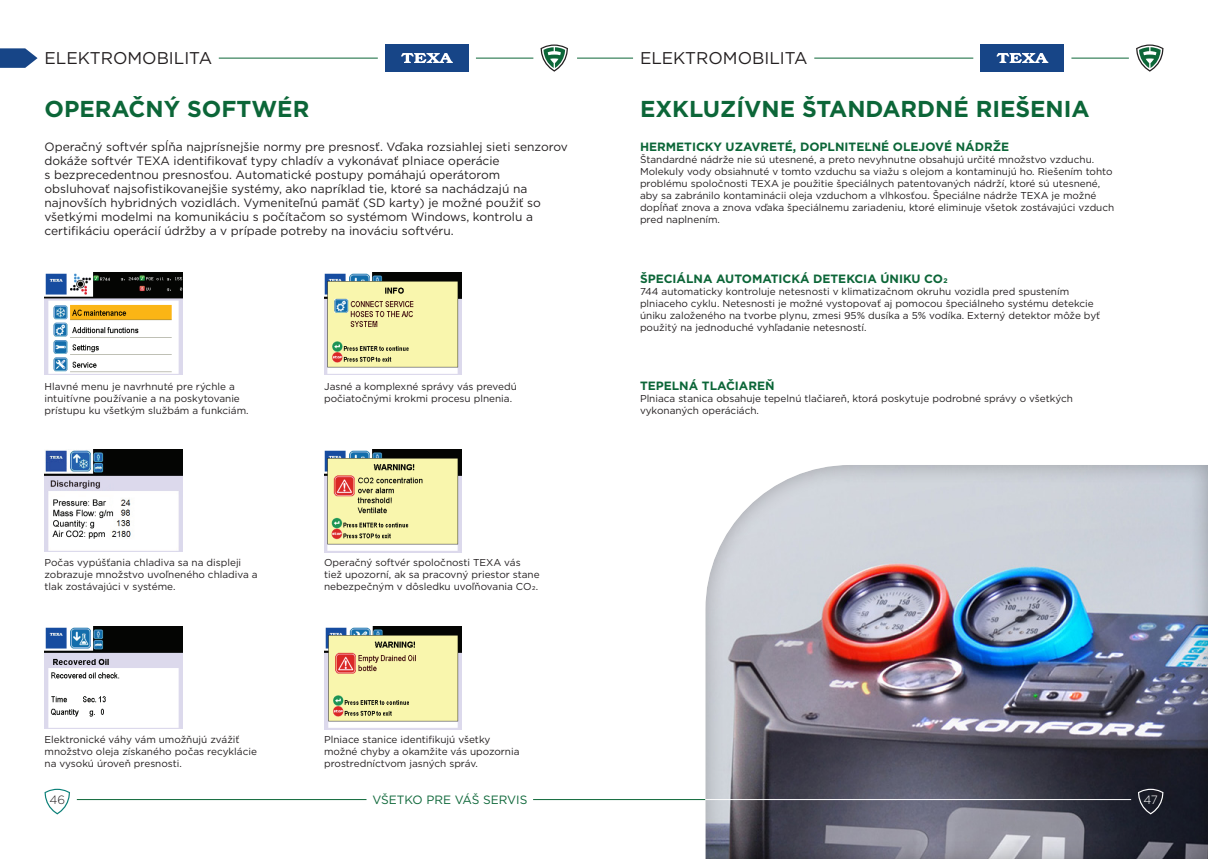
<style>
.page{position:relative;width:1208px;height:859px;background:#fff}
.page>*{position:absolute;margin:0;border:0;box-sizing:border-box;transform-origin:0 0}
.t1{font:700 23px "Gotham";color:#0c6638}
.t2{font:17px "Gotham";color:#231f20}
.t3{font:12px/14px "Gotham";color:#231f20}
.t4{font:700 12px "Gotham";color:#0c6638}
.t5{font:12px "Gotham";color:#0c6638}
.t6{font:300 12px "Gotham";color:#231f20}
.t7{font:300 12px "Gotham";color:#fff}
.t8{font:10px/12px "Gotham";color:#231f20}
</style>
<div class="page">
<svg style="left:45px;top:789px;width:25px;height:25px"></svg>
<hr style="left:77px;top:799px;width:289px;height:1px;background:#0d6738">
<hr style="left:577px;top:58px;width:56px;height:1px;background:#0d6738">
<svg style="left:540px;top:45px;width:28px;height:27px"></svg>
<svg style="left:1136px;top:45px;width:27px;height:27px"></svg>
<svg style="left:0;top:48px;width:38px;height:20px"></svg>
<hr style="left:219px;top:58px;width:159px;height:1px;background:#0d6738">
<hr style="left:814px;top:58px;width:159px;height:1px;background:#0d6738">
<hr style="left:476px;top:58px;width:57px;height:1px;background:#0d6738">
<hr style="left:1071px;top:58px;width:57px;height:1px;background:#0d6738">
<div style="left:385px;top:45px;width:84px;height:27px;background:#174587"></div>
<svg style="left:401px;top:53px;width:52px;height:10px"></svg>
<div style="left:980px;top:45px;width:84px;height:27px;background:#174587"></div>
<svg style="left:996px;top:53px;width:52px;height:10px"></svg>
<img style="left:45px;top:272px;width:137px;height:103px">
<img style="left:324px;top:272px;width:137px;height:103px">
<img style="left:45px;top:449px;width:137px;height:103px">
<img style="left:324px;top:449px;width:138px;height:103px">
<img style="left:45px;top:626px;width:137px;height:103px">
<img style="left:324px;top:626px;width:138px;height:103px">
<div style="left:704px;top:464px;width:504px;height:395px;background:#231f20;opacity:.3"></div>
<svg style="left:1138px;top:789px;width:25px;height:25px"></svg>
<hr style="left:533px;top:799px;width:172px;height:1px;background:#0d6738">
<hr style="left:705px;top:799px;width:426px;height:1px;background:#fff">
<h2 class="t2" style="left:45px;top:47px;width:169px">ELEKTROMOBILITA</h2>
<h2 class="t2" style="left:640px;top:47px;width:169px">ELEKTROMOBILITA</h2>
<p class="t1" style="left:45px;top:94px;width:266px">OPERAČNÝ SOFTWÉR</p>
<p class="t3" style="left:45px;top:140px;width:525px">Operačný softvér spĺňa najprísnejšie normy pre presnosť. Vďaka rozsiahlej sieti senzorov dokáže softvér TEXA identifikovať typy chladív a vykonávať plniace operácie</p>
<p class="t3" style="left:45px;top:168px;width:498px">s bezprecedentnou presnosťou. Automatické postupy pomáhajú operátorom obsluhovať najsofistikovanejšie systémy, ako napríklad tie, ktoré sa nachádzajú na najnovších hybridných vozidlách. Vymeniteľnú pamäť (SD karty) je možné použiť so všetkými modelmi na komunikáciu s počítačom so systémom Windows, kontrolu a certifikáciu operácií údržby a v prípade potreby na inováciu softvéru.</p>
<p class="t1" style="left:640px;top:94px;width:451px">EXKLUZÍVNE ŠTANDARDNÉ RIEŠENIA</p>
<p class="t4" style="left:640px;top:139px;width:371px">HERMETICKY UZAVRETÉ, DOPLNITEĽNÉ OLEJOVÉ NÁDRŽE</p>
<p class="t8" style="left:640px;top:154px;width:476px">Štandardné nádrže nie sú utesnené, a preto nevyhnutne obsahujú určité množstvo vzduchu.<br>Molekuly vody obsiahnuté v tomto vzduchu sa viažu s olejom a kontaminujú ho. Riešením tohto problému spoločnosti TEXA je použitie špeciálnych patentovaných nádrží, ktoré sú utesnené, aby sa zabránilo kontaminácii oleja vzduchom a vlhkosťou. Špeciálne nádrže TEXA je možné dopĺňať znova a znova vďaka špeciálnemu zariadeniu, ktoré eliminuje všetok zostávajúci vzduch pred naplnením.</p>
<p class="t8" style="left:45px;top:380px;width:206px">Hlavné menu je navrhnuté pre rýchle a intuitívne používanie a na poskytovanie prístupu ku všetkým službám a funkciám.</p>
<p class="t8" style="left:324px;top:380px;width:194px">Jasné a komplexné správy vás prevedú počiatočnými krokmi procesu plnenia.</p>
<p class="t8" style="left:45px;top:557px;width:215px">Počas vypúšťania chladiva sa na displeji zobrazuje množstvo uvoľneného chladiva a tlak zostávajúci v systéme.</p>
<p class="t8" style="left:324px;top:557px;width:217px">Operačný softvér spoločnosti TEXA vás tiež upozorní, ak sa pracovný priestor stane nebezpečným v dôsledku uvoľňovania CO2.</p>
<p class="t4" style="left:640px;top:271px;width:309px">ŠPECIÁLNA AUTOMATICKÁ DETEKCIA ÚNIKU CO2</p>
<p class="t8" style="left:640px;top:285px;width:462px">744 automaticky kontroluje netesnosti v klimatizačnom okruhu vozidla pred spustením plniaceho cyklu. Netesnosti je možné vystopovať aj pomocou špeciálneho systému detekcie úniku založeného na tvorbe plynu, zmesi 95% dusíka a 5% vodíka. Externý detektor môže byť použitý na jednoduché vyhľadanie netesností.</p>
<p class="t4" style="left:640px;top:378px;width:136px">TEPELNÁ TLAČIAREŇ</p>
<p class="t8" style="left:640px;top:393px;width:434px">Plniaca stanica obsahuje tepelnú tlačiareň, ktorá poskytuje podrobné správy o všetkých vykonaných operáciách.</p>
<p class="t8" style="left:45px;top:734px;width:214px">Elektronické váhy vám umožňujú zvážiť množstvo oleja získaného počas recyklácie na vysokú úroveň presnosti.</p>
<p class="t8" style="left:324px;top:734px;width:197px">Plniace stanice identifikujú všetky možné chyby a okamžite vás upozornia prostredníctvom jasných správ.</p>
<p class="t6" style="left:49px;top:792px;width:17px">46</p>
<p class="t5" style="left:372px;top:792px;width:156px">VŠETKO PRE VÁŠ SERVIS</p>
<p class="t7" style="left:1143px;top:792px;width:16px">47</p>
</div>
